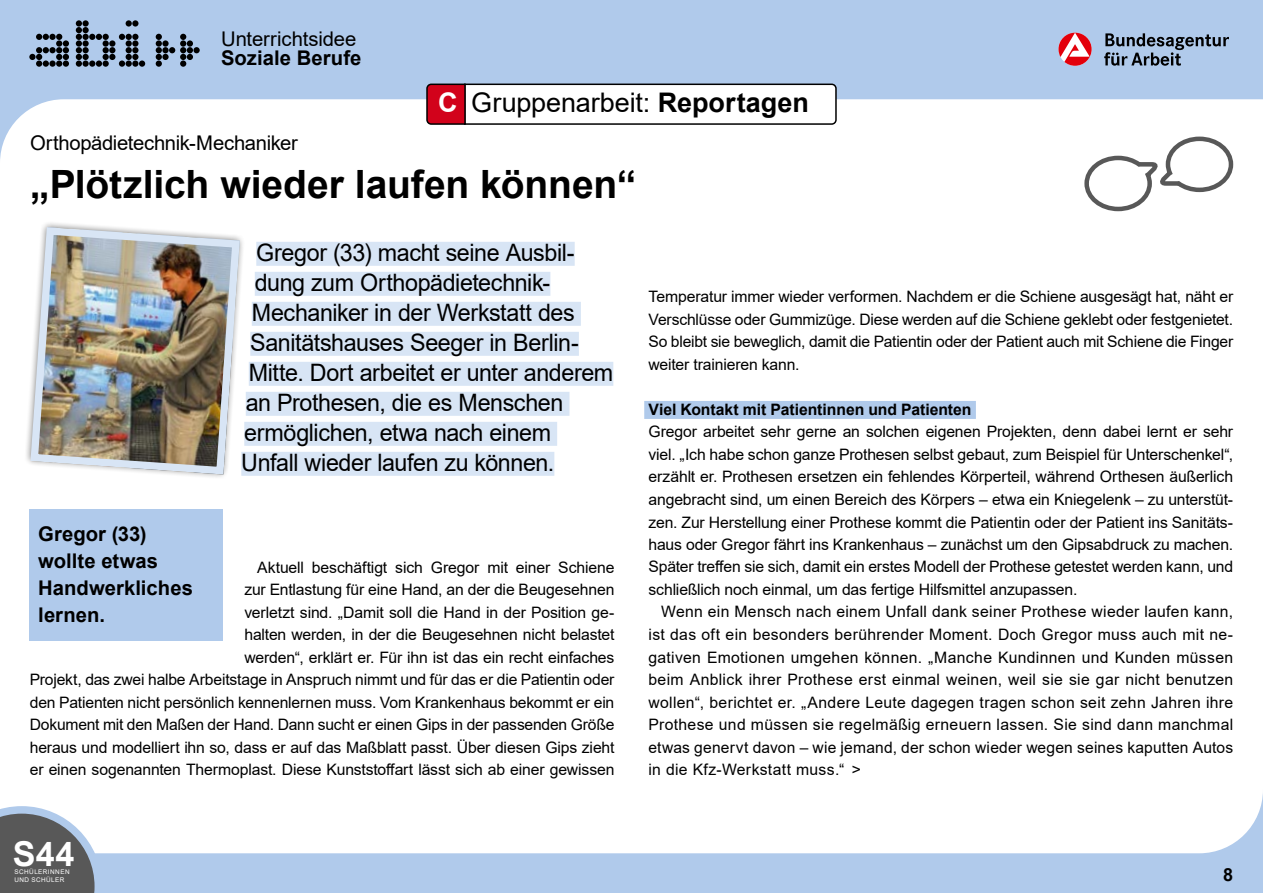
<style>
.page{position:relative;width:1263px;height:893px;background:#b0caeb}
.page>*{position:absolute;margin:0;border:0;box-sizing:border-box;transform-origin:0 0}
.H2_u-idee{font:700 39px "Arial";letter-spacing:-.005em;color:#000}
.t1{font:700 34.2px "Arial";color:#fff}
.t2{font:27px "Arial";letter-spacing:-.005em;color:#000}
.p_Intro_2021{font:24px "Arial";letter-spacing:-.015em;color:#000}
.p_caption{font:700 20.25px/27px "Arial";color:#000}
.p_OE_13_5{font:20.25px "Arial";letter-spacing:-.015em;color:#000}
.t3{font:700 18px "Arial";color:#000}
.p_reportage{font:15.75px/22.5px "Arial";letter-spacing:-.01em;color:#000;text-align:justify}
.p_oe_reportage{font:15.75px/22.5px "Arial";letter-spacing:-.01em;color:#000;text-align:justify}
.h3_reportage{font:700 15.75px "Arial";letter-spacing:-.005em;color:#000}
.t4{font:6.3px/8.2px "Arial";letter-spacing:.07em;color:#fff}
.s1{font-weight:700;color:#fff}
.s2{font-weight:700}
</style>
<div class="page">
<div style="left:0;top:99px;width:1263px;height:754px;background:#fff"></div>
<svg style="left:0;top:806px;width:102px;height:87px;background:#7c7f84"></svg>
<svg style="left:29px;top:34px;width:40px;height:33px"></svg>
<svg style="left:76px;top:20px;width:69px;height:47px"></svg>
<svg style="left:156px;top:34px;width:44px;height:33px"></svg>
<svg style="left:1104px;top:33px;width:125px;height:33px"></svg>
<svg style="left:1058px;top:33px;width:33px;height:33px"></svg>
<svg style="left:425px;top:83px;width:412px;height:43px;background:#e6d6d9"></svg>
<div style="left:256px;top:242px;width:319px;height:24px;background:#d8e5f5"></div>
<div style="left:255px;top:272px;width:295px;height:24px;background:#d8e5f5"></div>
<div style="left:252px;top:302px;width:329px;height:24px;background:#d8e5f5"></div>
<div style="left:250px;top:332px;width:329px;height:24px;background:#d8e5f5"></div>
<div style="left:249px;top:362px;width:364px;height:24px;background:#d8e5f5"></div>
<div style="left:246px;top:392px;width:323px;height:24px;background:#d8e5f5"></div>
<div style="left:244px;top:422px;width:313px;height:24px;background:#d8e5f5"></div>
<div style="left:241px;top:452px;width:313px;height:24px;background:#d8e5f5"></div>
<div style="left:30px;top:509px;width:193px;height:131px;background:#b0caeb"></div>
<div style="left:23px;top:220px;width:224px;height:261px;background:#fff"></div>
<img style="left:27px;top:223px;width:217px;height:255px">
<div style="left:644px;top:401px;width:332px;height:18px;background:#b0caeb"></div>
<svg style="left:1084px;top:137px;width:149px;height:74px;background:#e4e4e4"></svg>
<p class="p_OE_13_5" style="left:221px;top:25px;width:137px">Unterrichtsidee</p>
<p class="p_caption" style="left:221px;top:45px;width:142px">Soziale Berufe</p>
<h3 class="t2" style="left:438px;top:84px;width:372px"><span class="s1">C</span> Gruppenarbeit: <span class="s2">Reportagen</span></h3>
<p class="p_OE_13_5" style="left:30px;top:129px;width:269px">Orthopädietechnik-Mechaniker</p>
<h2 class="H2_u-idee" style="left:30px;top:157px;width:608px">„Plötzlich wieder laufen können“</h2>
<p class="p_Intro_2021" style="left:256px;top:236px;width:320px">Gregor (33) macht seine Ausbil-</p>
<p class="p_Intro_2021" style="left:255px;top:266px;width:296px">dung zum Orthopädietechnik-</p>
<p class="p_Intro_2021" style="left:252px;top:296px;width:325px">Mechaniker in der Werkstatt des</p>
<p class="p_Intro_2021" style="left:250px;top:326px;width:329px">Sanitätshauses Seeger in Berlin-</p>
<p class="p_Intro_2021" style="left:249px;top:356px;width:366px">Mitte. Dort arbeitet er unter anderem</p>
<p class="p_Intro_2021" style="left:246px;top:386px;width:319px">an Prothesen, die es Menschen</p>
<p class="p_Intro_2021" style="left:244px;top:416px;width:308px">ermöglichen, etwa nach einem</p>
<p class="p_Intro_2021" style="left:241px;top:446px;width:315px">Unfall wieder laufen zu können.</p>
<p class="p_caption" style="left:38px;top:520px;width:156px">Gregor (33) wollte etwas<br>Handwerkliches lernen.</p>
<p class="p_reportage" style="left:30px;top:556px;width:586px;text-align:right">Aktuell beschäftigt sich Gregor mit einer Schiene<br>zur Entlastung für eine Hand, an der die Beugesehnen<br>verletzt sind. „Damit soll die Hand in der Position ge-<br>halten werden, in der die Beugesehnen nicht belastet<br>werden“, erklärt er. Für ihn ist das ein recht einfaches<br>Projekt, das zwei halbe Arbeitstage in Anspruch nimmt und für das er die Patientin oder den Patienten nicht persönlich kennenlernen muss. Vom Krankenhaus bekommt er ein Dokument mit den Maßen der Hand. Dann sucht er einen Gips in der passenden Größe heraus und modelliert ihn so, dass er auf das Maßblatt passt. Über diesen Gips zieht er einen sogenannten Thermoplast. Diese Kunststoffart lässt sich ab einer gewissen</p>
<p class="p_reportage" style="left:648px;top:286px;width:586px">Temperatur immer wieder verformen. Nachdem er die Schiene ausgesägt hat, näht er Verschlüsse oder Gummizüge. Diese werden auf die Schiene geklebt oder festgenietet.<br>So bleibt sie beweglich, damit die Patientin oder der Patient auch mit Schiene die Finger weiter trainieren kann.</p>
<h3 class="h3_reportage" style="left:648px;top:398px;width:324px">Viel Kontakt mit Patientinnen und Patienten</h3>
<p class="p_oe_reportage" style="left:648px;top:421px;width:586px">Gregor arbeitet sehr gerne an solchen eigenen Projekten, denn dabei lernt er sehr viel. „Ich habe schon ganze Prothesen selbst gebaut, zum Beispiel für Unterschenkel“, erzählt er. Prothesen ersetzen ein fehlendes Körperteil, während Orthesen äußerlich angebracht sind, um einen Bereich des Körpers – etwa ein Kniegelenk – zu unterstüt&shy;zen. Zur Herstellung einer Prothese kommt die Patientin oder der Patient ins Sanitäts&shy;haus oder Gregor fährt ins Krankenhaus – zunächst um den Gipsabdruck zu machen.<br>Später treffen sie sich, damit ein erstes Modell der Prothese getestet werden kann, und schließlich noch einmal, um das fertige Hilfsmittel anzupassen.</p>
<p class="p_reportage" style="left:648px;top:601px;width:586px;text-indent:13px">Wenn ein Mensch nach einem Unfall dank seiner Prothese wieder laufen kann, ist das oft ein besonders berührender Moment. Doch Gregor muss auch mit ne&shy;gativen Emotionen umgehen können. „Manche Kundinnen und Kunden müssen beim Anblick ihrer Prothese erst einmal weinen, weil sie sie gar nicht benutzen wollen“, berichtet er. „Andere Leute dagegen tragen schon seit zehn Jahren ihre Prothese und müssen sie regelmäßig erneuern lassen. Sie sind dann manchmal etwas genervt davon – wie jemand, der schon wieder wegen seines kaputten Autos in die Kfz-Werkstatt muss.“ &gt;</p>
<h2 class="t1" style="left:13px;top:830px;width:63px">S44</h2>
<p class="t4" style="left:14px;top:868px;width:57px">SCHÜLERINNEN<br>UND SCHÜLER</p>
<p class="t3" style="left:1223px;top:861px;width:12px">8</p>
</div>
